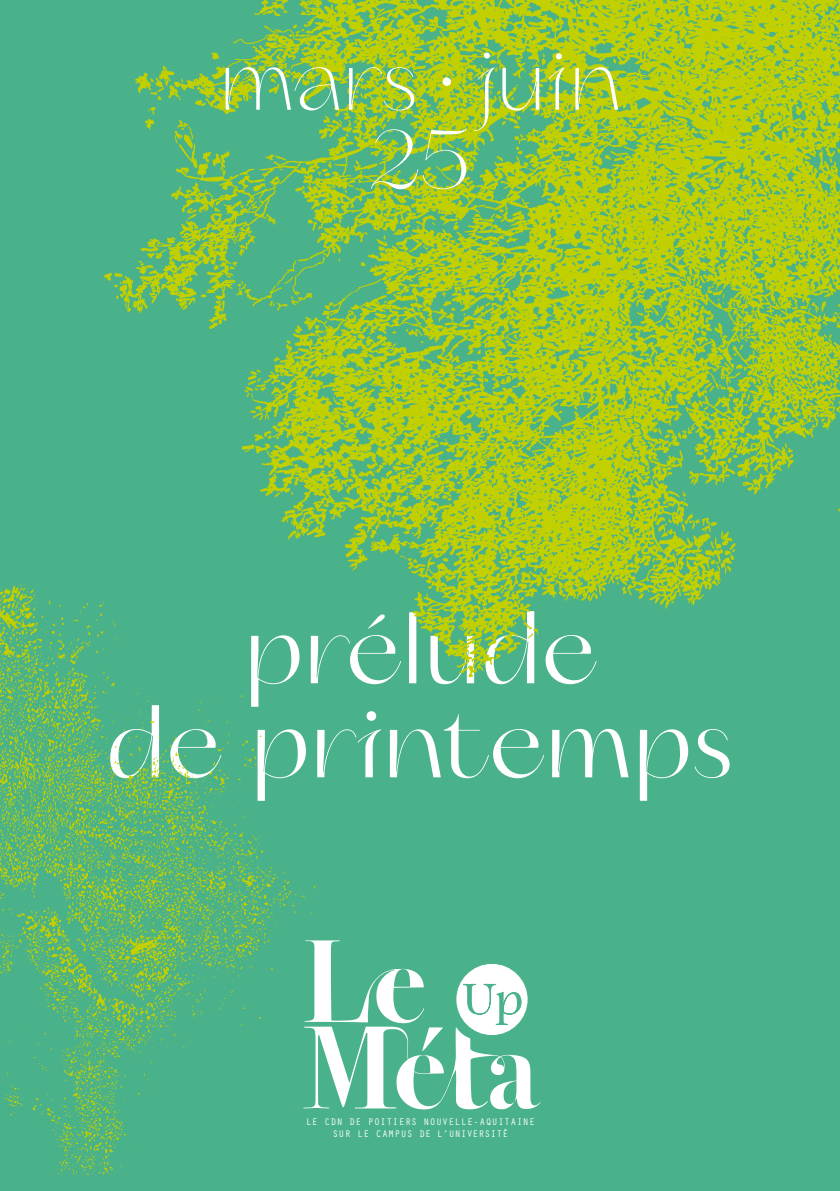
<style>
.page{position:relative;width:840px;height:1191px;background:#fff}
.page>*{position:absolute;margin:0;border:0;box-sizing:border-box;transform-origin:0 0}
.t1{font:700 94px "Erotique Sans";color:#fff}
.t2{font:83.4px "Erotique Sans";color:#fff}
.t3{font:10px "Orator Std";letter-spacing:.025em;color:#fff}
.t4{font:10px "Orator Std";color:#fff}
</style>
<div class="page">
<div style="left:0;top:0;width:839px;height:1191px;background:#49b28a"></div>
<svg style="left:347px;top:968px;width:193px;height:141px"></svg>
<svg style="left:455px;top:964px;width:73px;height:72px"></svg>
<img style="left:0;top:939px;width:347px;height:235px">
<img style="left:0;top:0;width:839px;height:939px">
<p class="t2" style="left:218px;top:32px;width:405px">mars • juin</p>
<p class="t2" style="left:368px;top:111px;width:104px">25</p>
<p class="t1" style="left:243px;top:594px;width:355px">prélude</p>
<p class="t1" style="left:106px;top:688px;width:629px">de printemps</p>
<p class="t3" style="left:305px;top:1114px;width:231px">LE CDN DE POITIERS NOUVELLE-AQUITAINE</p>
<p class="t4" style="left:332px;top:1126px;width:177px">SUR LE CAMPUS DE L’UNIVERSITÉ</p>
</div>
